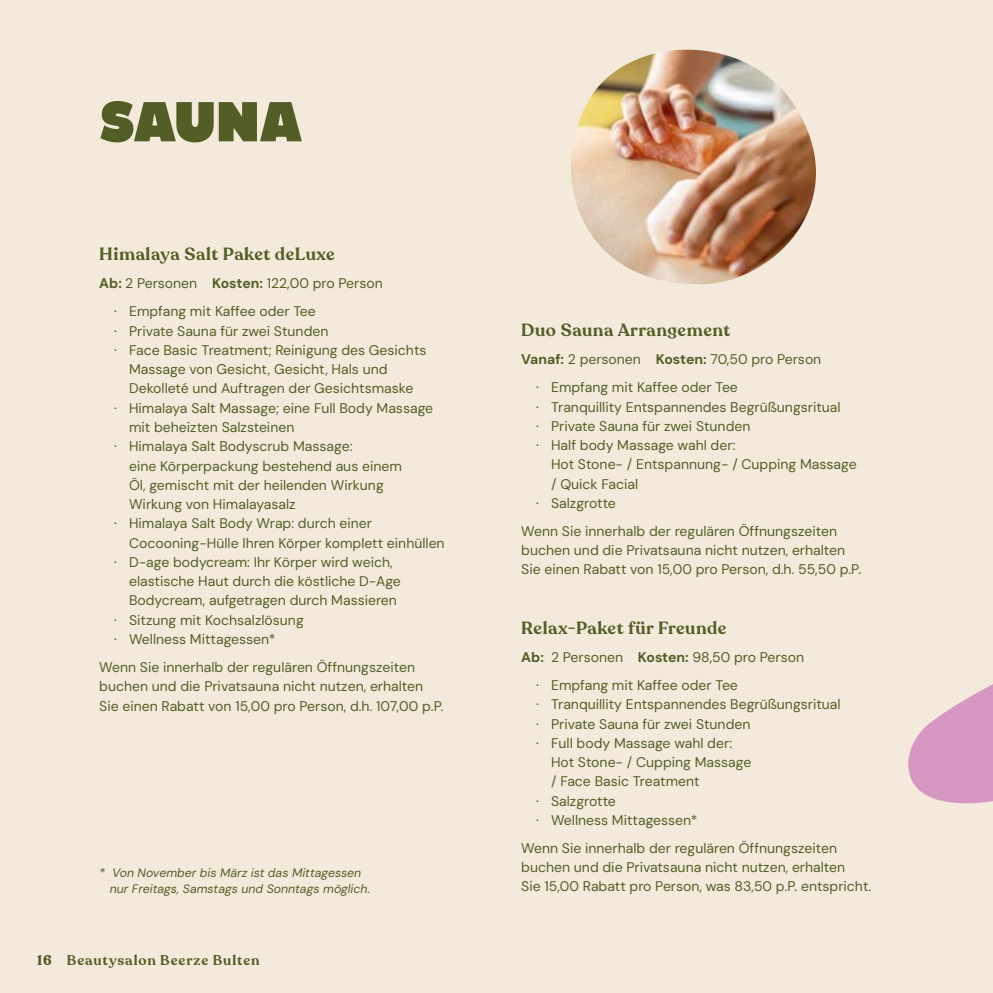
<style>
.page{position:relative;width:993px;height:993px;background:#fff}
.page>*{position:absolute;margin:0;border:0;box-sizing:border-box;transform-origin:0 0}
.t1{font:800 56px "Catalpa";letter-spacing:-.01em;color:#535e26}
.t2{font:600 17.5px "Recoleta";letter-spacing:.03em;color:#535e26}
.t3{font:14px/19.2px "DM Sans";color:#535e26}
.t4{font:600 14px "Recoleta";letter-spacing:.065em;color:#535e26}
.t5{font:italic 12.25px/15.8px "DM Sans";color:#535e26}
.s1{font-weight:700}
</style>
<div class="page">
<div style="left:0;top:0;width:992px;height:992px;background:#f3eadb"></div>
<svg style="left:908px;top:684px;width:84px;height:120px"></svg>
<img style="left:571px;top:50px;width:245px;height:235px">
<h1 class="t1" style="left:99px;top:87px;width:204px">SAUNA</h1>
<p class="t2" style="left:99px;top:243px;width:237px">Himalaya Salt Paket deLuxe</p>
<p class="t3" style="left:114px;top:269px;width:270px;line-height:28px;text-indent:-15px"><span class="s1">Ab:</span> 2 Personen <span class="s1">Kosten:</span> 122,00 pro Person · Empfang mit Kaffee oder Tee</p>
<p class="t3" style="left:114px;top:321px;width:216px">· Private Sauna für zwei Stunden</p>
<p class="t3" style="left:114px;top:340px;width:314px">· Face Basic Treatment; Reinigung des Gesichts</p>
<p class="t3" style="left:129px;top:359px;width:260px">Massage von Gesicht, Gesicht, Hals und</p>
<p class="t3" style="left:129px;top:379px;width:286px">Dekolleté und Auftragen der Gesichtsmaske</p>
<p class="t3" style="left:114px;top:398px;width:320px">· Himalaya Salt Massage; eine Full Body Massage</p>
<p class="t3" style="left:129px;top:417px;width:167px">mit beheizten Salzsteinen</p>
<p class="t3" style="left:114px;top:436px;width:240px">· Himalaya Salt Bodyscrub Massage:</p>
<p class="t3" style="left:129px;top:456px;width:274px">eine Körperpackung bestehend aus einem</p>
<p class="t3" style="left:129px;top:475px;width:256px">Öl, gemischt mit der heilenden Wirkung</p>
<p class="t3" style="left:129px;top:494px;width:168px">Wirkung von Himalayasalz</p>
<p class="t3" style="left:114px;top:513px;width:259px">· Himalaya Salt Body Wrap: durch einer</p>
<p class="t3" style="left:129px;top:533px;width:317px">Cocooning-Hülle Ihren Körper komplett einhüllen</p>
<p class="t3" style="left:114px;top:552px;width:280px">· D-age bodycream: Ihr Körper wird weich,</p>
<p class="t3" style="left:129px;top:571px;width:273px">elastische Haut durch die köstliche D-Age</p>
<p class="t3" style="left:129px;top:590px;width:269px">Bodycream, aufgetragen durch Massieren</p>
<p class="t3" style="left:114px;top:610px;width:191px">· Sitzung mit Kochsalzlösung</p>
<p class="t3" style="left:114px;top:629px;width:163px">· Wellness Mittagessen*</p>
<p class="t3" style="left:99px;top:657px;width:345px">Wenn Sie innerhalb der regulären Öffnungszeiten buchen und die Privatsauna nicht nutzen, erhalten<br>Sie einen Rabatt von 15,00 pro Person, d.h. 107,00 p.P.</p>
<p class="t5" style="left:110px;top:864px;width:262px;text-indent:-10px">* Von November bis März ist das Mittagessen nur Freitags, Samstags und Sonntags möglich.</p>
<p class="t4" style="left:37px;top:951px;width:224px"><span class="s1">16</span> Beautysalon Beerze Bulten</p>
<p class="t2" style="left:521px;top:319px;width:210px">Duo Sauna Arrangement</p>
<p class="t3" style="left:536px;top:345px;width:286px;line-height:28px;text-indent:-15px"><span class="s1">Vanaf:</span> 2 personen <span class="s1">Kosten:</span> 70,50 pro Person · Empfang mit Kaffee oder Tee</p>
<p class="t3" style="left:536px;top:397px;width:306px">· Tranquillity Entspannendes Begrüßungsritual · Private Sauna für zwei Stunden<br>· Half body Massage wahl der:</p>
<p class="t3" style="left:551px;top:454px;width:307px">Hot Stone- / Entspannung- / Cupping Massage</p>
<p class="t3" style="left:551px;top:474px;width:88px">/ Quick Facial</p>
<p class="t3" style="left:536px;top:493px;width:81px">· Salzgrotte</p>
<p class="t3" style="left:521px;top:521px;width:341px">Wenn Sie innerhalb der regulären Öffnungszeiten buchen und die Privatsauna nicht nutzen, erhalten<br>Sie einen Rabatt von 15,00 pro Person, d.h. 55,50 p.P.</p>
<p class="t2" style="left:521px;top:617px;width:207px">Relax-Paket für Freunde</p>
<p class="t3" style="left:536px;top:642px;width:269px;line-height:28px;text-indent:-15px"><span class="s1">Ab:</span> 2 Personen <span class="s1">Kosten:</span> 98,50 pro Person · Empfang mit Kaffee oder Tee</p>
<p class="t3" style="left:536px;top:694px;width:306px">· Tranquillity Entspannendes Begrüßungsritual</p>
<p class="t3" style="left:536px;top:713px;width:216px">· Private Sauna für zwei Stunden</p>
<p class="t3" style="left:536px;top:733px;width:197px">· Full body Massage wahl der:</p>
<p class="t3" style="left:551px;top:752px;width:202px">Hot Stone- / Cupping Massage</p>
<p class="t3" style="left:551px;top:771px;width:150px">/ Face Basic Treatment</p>
<p class="t3" style="left:536px;top:790px;width:81px">· Salzgrotte</p>
<p class="t3" style="left:536px;top:810px;width:163px">· Wellness Mittagessen*</p>
<p class="t3" style="left:521px;top:838px;width:351px">Wenn Sie innerhalb der regulären Öffnungszeiten buchen und die Privatsauna nicht nutzen, erhalten<br>Sie 15,00 Rabatt pro Person, was 83,50 p.P. entspricht.</p>
</div>
